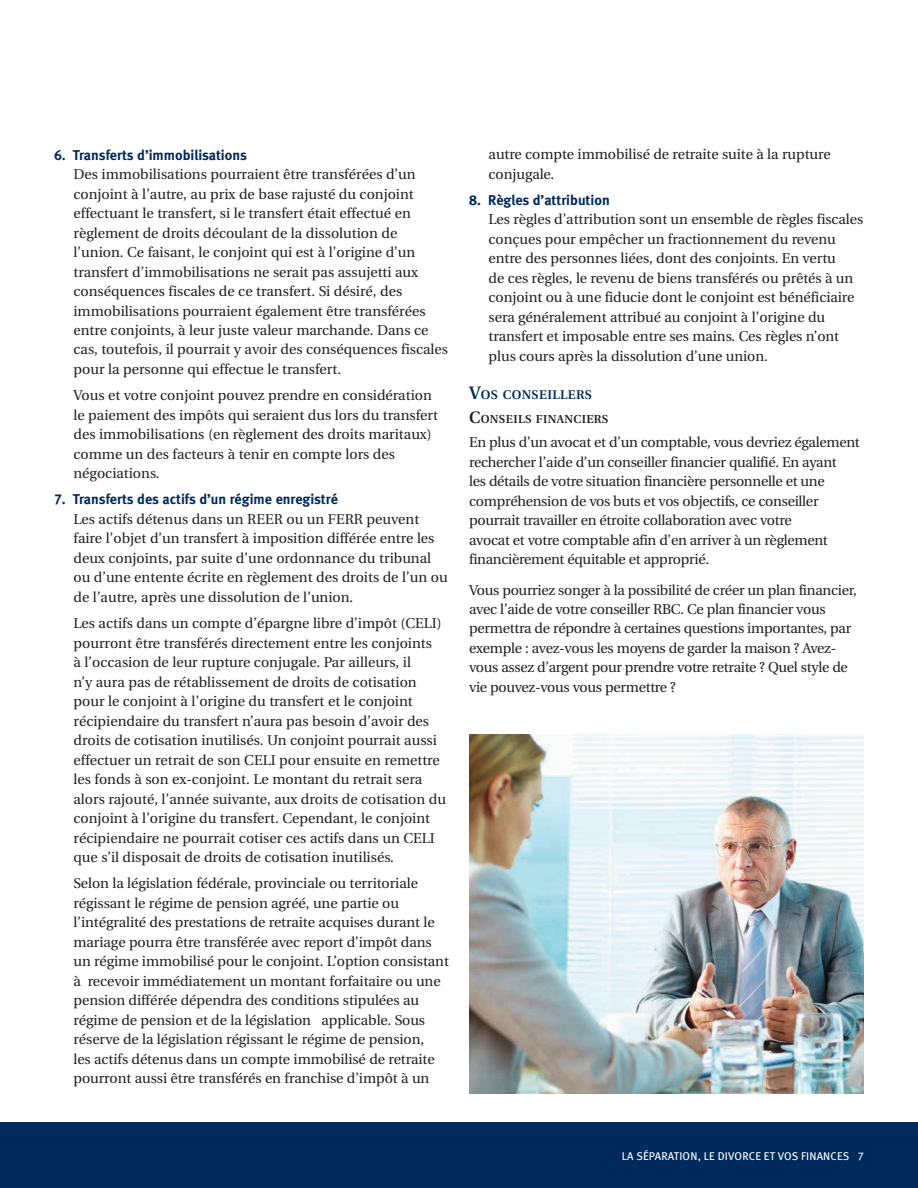
<style>
.page{position:relative;width:918px;height:1188px;background:#fff}
.page>*{position:absolute;margin:0;border:0;box-sizing:border-box;transform-origin:0 0}
.t1{font:14.25px/19.5px "Utopia";letter-spacing:-.005em;color:#231f20}
.t2{font:14.25px "Meta Bold LF";color:#002a5c}
.t3{font:600 12.6px "Utopia";letter-spacing:.03em;color:#002a5c}
.t4{font:600 11.55px "Utopia";letter-spacing:.03em;color:#231f20}
.t5{font:11.25px "Meta Book LF";letter-spacing:.02em;color:#fff}
.s1{font-size:18px}
.s2{font-size:16.5px}
</style>
<div class="page">
<div style="left:0;top:1122px;width:918px;height:66px;background:#002a5c"></div>
<img style="left:469px;top:734px;width:395px;height:360px">
<p class="t2" style="left:54px;top:146px;width:194px">6. Transferts d’immobilisations</p>
<p class="t1" style="left:73px;top:165px;width:376px">Des immobilisations pourraient être transférées d’un conjoint à l’autre, au prix de base rajusté du conjoint effectuant le transfert, si le transfert était effectué en règlement de droits découlant de la dissolution de l’union. Ce faisant, le conjoint qui est à l’origine d’un transfert d’immobilisations ne serait pas assujetti aux conséquences fiscales de ce transfert. Si désiré, des immobilisations pourraient également être transférées entre conjoints, à leur juste valeur marchande. Dans ce cas, toutefois, il pourrait y avoir des conséquences fiscales pour la personne qui effectue le transfert.</p>
<p class="t1" style="left:73px;top:386px;width:366px">Vous et votre conjoint pouvez prendre en considération le paiement des impôts qui seraient dus lors du transfert des immobilisations (en règlement des droits maritaux) comme un des facteurs à tenir en compte lors des négociations.</p>
<p class="t2" style="left:54px;top:491px;width:285px">7. Transferts des actifs d’un régime enregistré</p>
<p class="t1" style="left:73px;top:510px;width:376px">Les actifs détenus dans un REER ou un FERR peuvent faire l’objet d’un transfert à imposition différée entre les deux conjoints, par suite d’une ordonnance du tribunal ou d’une entente écrite en règlement des droits de l’un ou de l’autre, après une dissolution de l’union.</p>
<p class="t1" style="left:73px;top:614px;width:374px">Les actifs dans un compte d’épargne libre d’impôt (CELI) pourront être transférés directement entre les conjoints<br>à l’occasion de leur rupture conjugale. Par ailleurs, il<br>n’y aura pas de rétablissement de droits de cotisation pour le conjoint à l’origine du transfert et le conjoint récipiendaire du transfert n’aura pas besoin d’avoir des droits de cotisation inutilisés. Un conjoint pourrait aussi effectuer un retrait de son CELI pour ensuite en remettre les fonds à son ex-conjoint. Le montant du retrait sera alors rajouté, l’année suivante, aux droits de cotisation du conjoint à l’origine du transfert. Cependant, le conjoint récipiendaire ne pourrait cotiser ces actifs dans un CELI que s’il disposait de droits de cotisation inutilisés.</p>
<p class="t1" style="left:73px;top:874px;width:377px">Selon la législation fédérale, provinciale ou territoriale régissant le régime de pension agréé, une partie ou l’intégralité des prestations de retraite acquises durant le mariage pourra être transférée avec report d’impôt dans un régime immobilisé pour le conjoint. L’option consistant à recevoir immédiatement un montant forfaitaire ou une pension différée dépendra des conditions stipulées au régime de pension et de la législation applicable. Sous réserve de la législation régissant le régime de pension,<br>les actifs détenus dans un compte immobilisé de retraite pourront aussi être transférés en franchise d’impôt à un</p>
<p class="t1" style="left:489px;top:145px;width:344px">autre compte immobilisé de retraite suite à la rupture conjugale.</p>
<p class="t2" style="left:469px;top:192px;width:142px">8. Règles d’attribution</p>
<p class="t1" style="left:489px;top:210px;width:376px">Les règles d’attribution sont un ensemble de règles fiscales conçues pour empêcher un fractionnement du revenu entre des personnes liées, dont des conjoints. En vertu<br>de ces règles, le revenu de biens transférés ou prêtés à un conjoint ou à une fiducie dont le conjoint est bénéficiaire sera généralement attribué au conjoint à l’origine du transfert et imposable entre ses mains. Ces règles n’ont plus cours après la dissolution d’une union.</p>
<p class="t3" style="left:469px;top:387px;width:125px"><span class="s1">V</span>OS CONSEILLERS</p>
<p class="t4" style="left:469px;top:413px;width:141px"><span class="s2">C</span>ONSEILS FINANCIERS</p>
<p class="t1" style="left:469px;top:433px;width:392px">En plus d’un avocat et d’un comptable, vous devriez également rechercher l’aide d’un conseiller financier qualifié. En ayant<br>les détails de votre situation financière personnelle et une compréhension de vos buts et vos objectifs, ce conseiller pourrait travailler en étroite collaboration avec votre<br>avocat et votre comptable afin d’en arriver à un règlement financièrement équitable et approprié.</p>
<p class="t1" style="left:469px;top:580px;width:389px">Vous pourriez songer à la possibilité de créer un plan financier, avec l’aide de votre conseiller RBC. Ce plan financier vous permettra de répondre à certaines questions importantes, par exemple : avez-vous les moyens de garder la maison ? Avez&shy;vous assez d’argent pour prendre votre retraite ? Quel style de vie pouvez-vous vous permettre ?</p>
<p class="t5" style="left:622px;top:1150px;width:244px">LA SÉPARATION, LE DIVORCE ET VOS FINANCES 7</p>
</div>
